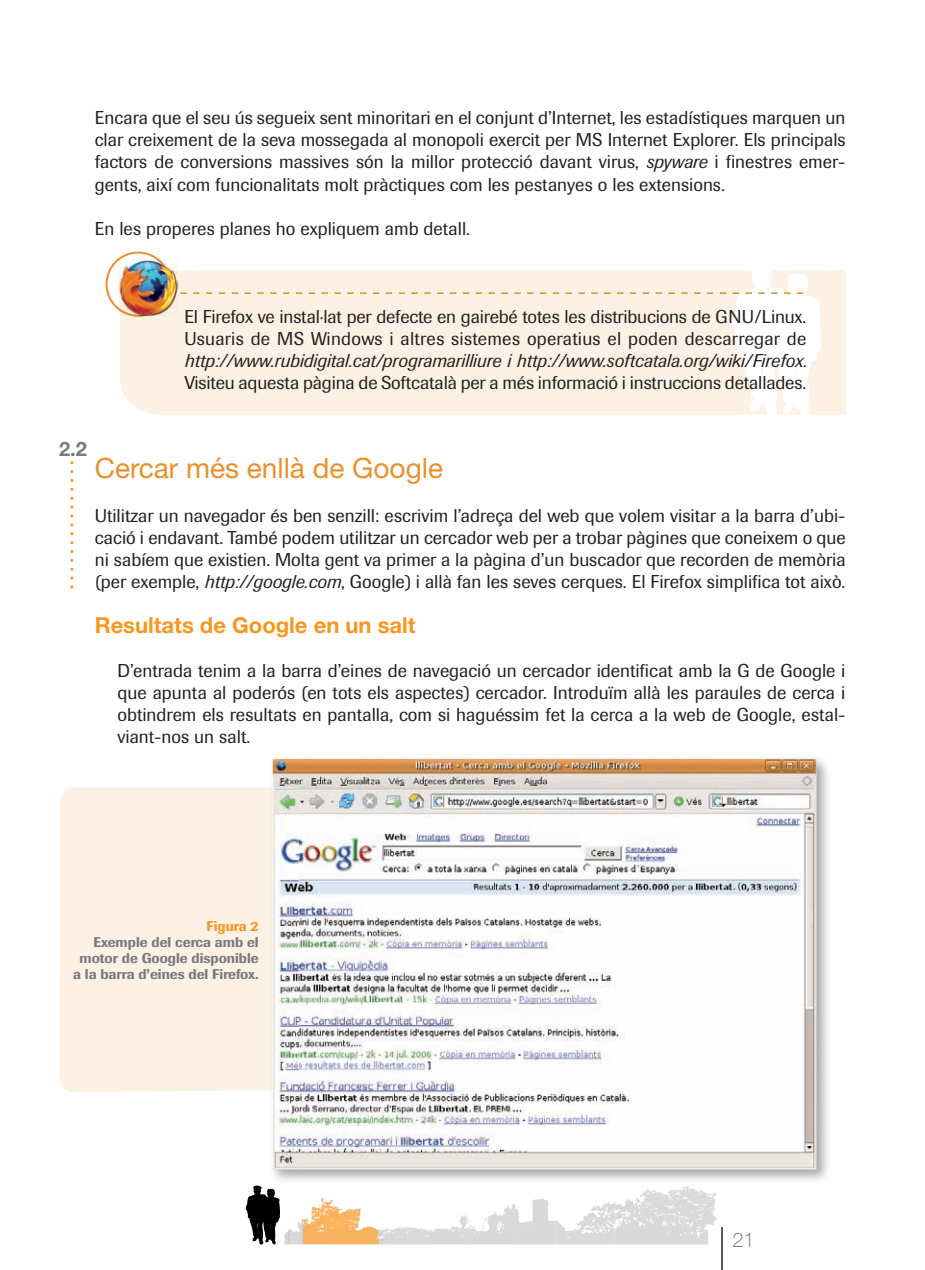
<style>
.page{position:relative;width:925px;height:1270px;background:#fff}
.page>*{position:absolute;margin:0;border:0;box-sizing:border-box;transform-origin:0 0}
.t1{font:28px "Helvetica Neue";color:#eb8f2c}
.t2{font:700 22px "Helvetica Neue";color:#f7971d}
.t3{font:700 20px "Helvetica Neue";color:#787a7d}
.t4{font:100 20px "Helvetica Neue";color:#57585a}
.t5{font:18.4px/22px "Imago";color:#231f20;text-align:justify}
.t6{font:italic 18.4px "Imago";color:#231f20}
.t7{font:500 14px/16px "Imago";color:#787a7d;text-align:right}
.t8{font:500 14px "Imago";color:#f7971d}
.s1{font-style:italic}
</style>
<div class="page">
<hr style="left:721px;top:1228px;width:1px;height:42px;background:#57585a">
<svg style="left:407px;top:1199px;width:207px;height:45px"></svg>
<svg style="left:680px;top:1186px;width:36px;height:58px"></svg>
<svg style="left:245px;top:1185px;width:35px;height:60px"></svg>
<div style="left:120px;top:270px;width:725px;height:145px;background:#fcf1e4"></div>
<svg style="left:180px;top:292px;width:6px;height:2px"></svg>
<svg style="left:193px;top:292px;width:6px;height:2px"></svg>
<svg style="left:206px;top:292px;width:6px;height:2px"></svg>
<svg style="left:219px;top:292px;width:6px;height:2px"></svg>
<svg style="left:231px;top:292px;width:7px;height:2px"></svg>
<svg style="left:244px;top:292px;width:7px;height:2px"></svg>
<svg style="left:257px;top:292px;width:7px;height:2px"></svg>
<svg style="left:270px;top:292px;width:6px;height:2px"></svg>
<svg style="left:283px;top:292px;width:6px;height:2px"></svg>
<svg style="left:296px;top:292px;width:6px;height:2px"></svg>
<svg style="left:308px;top:292px;width:7px;height:2px"></svg>
<svg style="left:321px;top:292px;width:7px;height:2px"></svg>
<svg style="left:334px;top:292px;width:6px;height:2px"></svg>
<svg style="left:347px;top:292px;width:6px;height:2px"></svg>
<svg style="left:360px;top:292px;width:6px;height:2px"></svg>
<svg style="left:373px;top:292px;width:6px;height:2px"></svg>
<svg style="left:385px;top:292px;width:7px;height:2px"></svg>
<svg style="left:398px;top:292px;width:7px;height:2px"></svg>
<svg style="left:411px;top:292px;width:6px;height:2px"></svg>
<svg style="left:424px;top:292px;width:6px;height:2px"></svg>
<svg style="left:437px;top:292px;width:6px;height:2px"></svg>
<svg style="left:450px;top:292px;width:6px;height:2px"></svg>
<svg style="left:462px;top:292px;width:7px;height:2px"></svg>
<svg style="left:475px;top:292px;width:7px;height:2px"></svg>
<svg style="left:488px;top:292px;width:6px;height:2px"></svg>
<svg style="left:501px;top:292px;width:6px;height:2px"></svg>
<svg style="left:514px;top:292px;width:6px;height:2px"></svg>
<svg style="left:527px;top:292px;width:6px;height:2px"></svg>
<svg style="left:539px;top:292px;width:7px;height:2px"></svg>
<svg style="left:552px;top:292px;width:7px;height:2px"></svg>
<svg style="left:565px;top:292px;width:6px;height:2px"></svg>
<svg style="left:578px;top:292px;width:6px;height:2px"></svg>
<svg style="left:591px;top:292px;width:6px;height:2px"></svg>
<svg style="left:604px;top:292px;width:6px;height:2px"></svg>
<svg style="left:616px;top:292px;width:7px;height:2px"></svg>
<svg style="left:629px;top:292px;width:7px;height:2px"></svg>
<svg style="left:642px;top:292px;width:6px;height:2px"></svg>
<svg style="left:655px;top:292px;width:6px;height:2px"></svg>
<svg style="left:668px;top:292px;width:6px;height:2px"></svg>
<svg style="left:681px;top:292px;width:6px;height:2px"></svg>
<svg style="left:693px;top:292px;width:7px;height:2px"></svg>
<svg style="left:706px;top:292px;width:7px;height:2px"></svg>
<svg style="left:719px;top:270px;width:102px;height:145px"></svg>
<img style="left:174px;top:270px;width:4px;height:47px">
<img style="left:105px;top:252px;width:69px;height:65px">
<div style="left:60px;top:787px;width:207px;height:305px;background:#fcf1e4"></div>
<svg style="left:70px;top:461px;width:3px;height:127px"></svg>
<img style="left:270px;top:758px;width:558px;height:423px">
<div style="left:267px;top:787px;width:5px;height:303px;background:#faefe2"></div>
<img style="left:272px;top:758px;width:544px;height:412px">
<img style="left:304px;top:1199px;width:73px;height:45px">
<img style="left:614px;top:1189px;width:61px;height:38px">
<p class="t5" style="left:95px;top:107px;width:752px">Encara que el seu ús segueix sent minoritari en el conjunt d’Internet, les estadístiques marquen un clar creixement de la seva mossegada al monopoli exercit per MS Internet Explorer. Els principals factors de conversions massives són la millor protecció davant virus, <span class="s1">spyware</span> i finestres emer&shy;gents, així com funcionalitats molt pràctiques com les pestanyes o les extensions.</p>
<p class="t5" style="left:95px;top:217px;width:376px">En les properes planes ho expliquem amb detall.</p>
<p class="t5" style="left:184px;top:306px;width:623px">El Firefox ve instal·lat per defecte en gairebé totes les distribucions de GNU/Linux.<br>Usuaris de MS Windows i altres sistemes operatius el poden descarregar de</p>
<p class="t6" style="left:184px;top:350px;width:623px">http://www.rubidigital.cat/programarilliure i http://www.softcatala.org/wiki/Firefox.</p>
<p class="t5" style="left:184px;top:372px;width:623px">Visiteu aquesta pàgina de Softcatalà per a més informació i instruccions detallades.</p>
<p class="t3" style="left:59px;top:436px;width:29px">2.2</p>
<h1 class="t1" style="left:95px;top:451px;width:349px">Cercar més enllà de Google</h1>
<p class="t5" style="left:95px;top:505px;width:752px">Utilitzar un navegador és ben senzill: escrivim l’adreça del web que volem visitar a la barra d’ubi&shy;cació i endavant. També podem utilitzar un cercador web per a trobar pàgines que coneixem o que ni sabíem que existien. Molta gent va primer a la pàgina d’un buscador que recorden de memòria (per exemple, <span class="s1">http://google.com</span>, Google) i allà fan les seves cerques. El Firefox simplifica tot això.</p>
<p class="t2" style="left:95px;top:611px;width:322px">Resultats de Google en un salt</p>
<p class="t5" style="left:117px;top:660px;width:729px">D’entrada tenim a la barra d’eines de navegació un cercador identificat amb la G de Google i que apunta al poderós (en tots els aspectes) cercador. Introduïm allà les paraules de cerca i obtindrem els resultats en pantalla, com si haguéssim fet la cerca a la web de Google, estal&shy;viant-nos un salt.</p>
<p class="t8" style="left:206px;top:918px;width:54px">Figura 2</p>
<p class="t7" style="left:73px;top:934px;width:187px">Exemple del cerca amb el motor de Google disponible a la barra d’eines del Firefox.</p>
<p class="t4" style="left:732px;top:1228px;width:24px">21</p>
</div>
